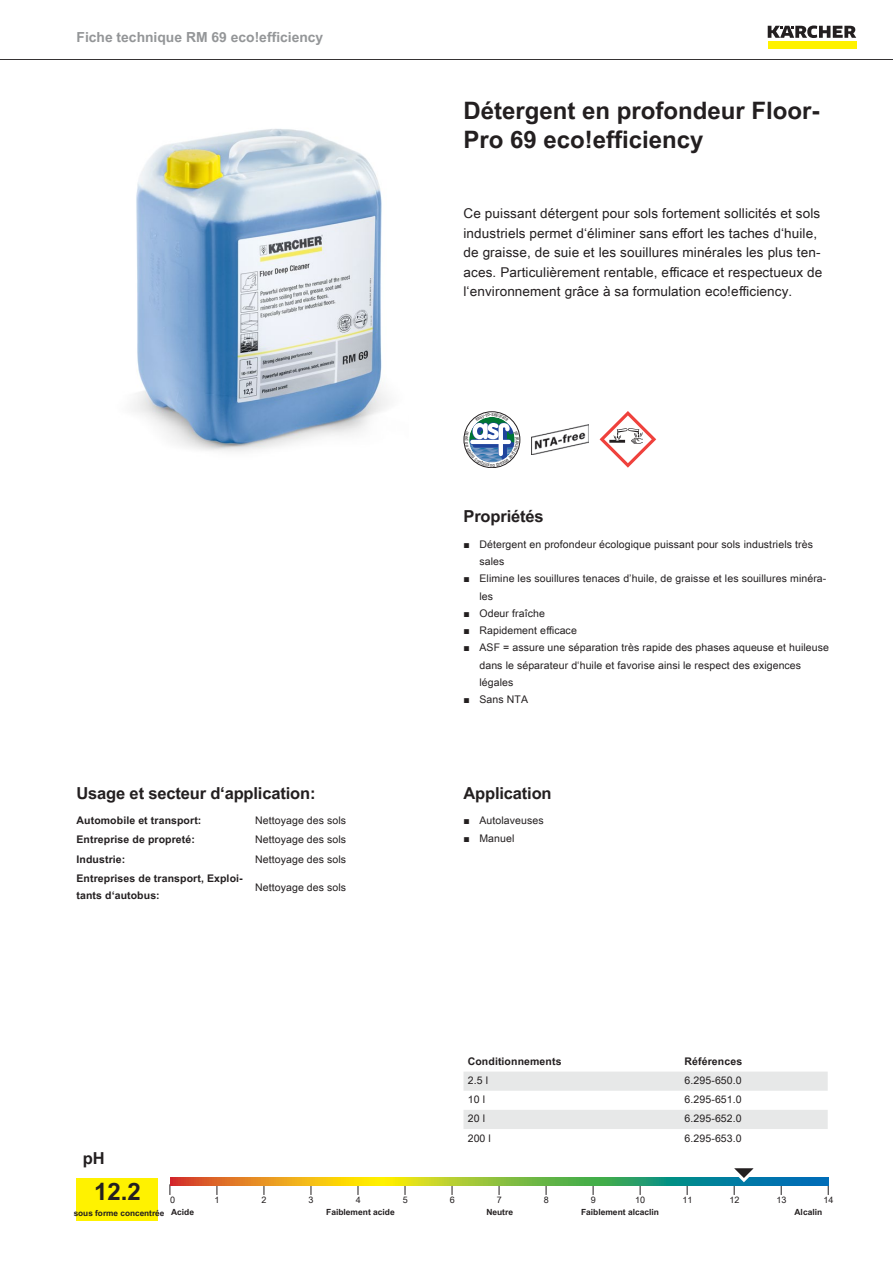
<style>
.page{position:relative;width:893px;height:1263px;background:#fff}
.page>*{position:absolute;margin:0;border:0;box-sizing:border-box;transform-origin:0 0}
.t1{font:700 24px/28.8px "Arial Unicode MS";color:#231f20}
.t2{font:700 16.5px "Arial Unicode MS";letter-spacing:-.01em;color:#231f20}
.t3{font:700 13.8px "Arial Unicode MS";color:#949698}
.t4{font:13.5px/19.5px "Arial Unicode MS";letter-spacing:.01em;color:#231f20}
.t5{font:10.5px/17.2px "Arial Unicode MS";letter-spacing:.01em;color:#231f20}
.t6{font:700 10.5px/17.2px "Arial Unicode MS";letter-spacing:.01em;color:#231f20}
.t7{font:9px "Arial Unicode MS";color:#231f20}
.t8{font:700 8.4px "Arial Unicode MS";color:#231f20}
.t9{font:700 8.25px "Arial Unicode MS";color:#231f20}
.s1{font-family:"Arial"}
.s2{font-size:8.4px}
</style>
<div class="page">
<hr style="left:0;top:59px;width:893px;height:1px;background:#231f20">
<div style="left:768px;top:42px;width:88px;height:7px;background:#fff200"></div>
<svg style="left:768px;top:26px;width:88px;height:12px"></svg>
<img style="left:134px;top:129px;width:254px;height:323px">
<img style="left:531px;top:424px;width:57px;height:30px">
<svg style="left:600px;top:411px;width:56px;height:57px"></svg>
<div style="left:77px;top:1178px;width:81px;height:42px;background:#fff200"></div>
<svg style="left:170px;top:1178px;width:658px;height:8px;background:#8aa446"></svg>
<svg style="left:726px;top:1168px;width:38px;height:27px"></svg>
<svg style="left:463px;top:1072px;width:365px;height:57px"></svg>
<svg style="left:464px;top:412px;width:56px;height:56px"></svg>
<h3 class="t3" style="left:77px;top:27px;width:248px">Fiche technique RM 69 eco!efficiency</h3>
<h2 class="t2" style="left:77px;top:780px;width:240px">Usage et secteur d‘application:</h2>
<p class="t6" style="left:77px;top:812px;width:126px">Automobile et transport:</p>
<p class="t5" style="left:255px;top:811px;width:93px">Nettoyage des sols</p>
<p class="t6" style="left:77px;top:831px;width:120px">Entreprise de propreté:</p>
<p class="t5" style="left:255px;top:831px;width:93px">Nettoyage des sols</p>
<p class="t6" style="left:77px;top:851px;width:50px">Industrie:</p>
<p class="t5" style="left:255px;top:850px;width:93px">Nettoyage des sols</p>
<p class="t6" style="left:77px;top:870px;width:168px">Entreprises de transport, Exploi&shy;tants d‘autobus:</p>
<p class="t5" style="left:255px;top:878px;width:93px">Nettoyage des sols</p>
<h1 class="t1" style="left:463px;top:97px;width:357px">Détergent en profondeur Floor-<br>Pro 69 eco!efficiency</h1>
<p class="t4" style="left:463px;top:203px;width:360px">Ce puissant détergent pour sols fortement sollicités et sols industriels permet d‘éliminer sans effort les taches d‘huile, de graisse, de suie et les souillures minérales les plus ten&shy;aces. Particulièrement rentable, efficace et respectueux de l‘environnement grâce à sa formulation eco!efficiency.</p>
<h2 class="t2" style="left:463px;top:504px;width:82px">Propriétés</h2>
<p class="t5" style="left:479px;top:535px;width:335px;text-indent:-16px"><span class="s1">■</span> Détergent en profondeur écologique puissant pour sols industriels très sales</p>
<p class="t5" style="left:479px;top:570px;width:348px;text-indent:-16px"><span class="s1">■</span> Elimine les souillures tenaces d’huile, de graisse et les souillures minéra&shy;les</p>
<p class="t5" style="left:463px;top:604px;width:83px"><span class="s1">■</span> Odeur fraîche</p>
<p class="t5" style="left:463px;top:622px;width:115px"><span class="s1">■</span> Rapidement efficace</p>
<p class="t5" style="left:479px;top:639px;width:351px;text-indent:-16px"><span class="s1">■</span> ASF = assure une séparation très rapide des phases aqueuse et huileuse dans le séparateur d‘huile et favorise ainsi le respect des exigences légales</p>
<p class="t5" style="left:463px;top:691px;width:66px"><span class="s1">■</span> Sans NTA</p>
<h2 class="t2" style="left:463px;top:780px;width:90px">Application</h2>
<p class="t5" style="left:463px;top:812px;width:82px"><span class="s1">■</span> Autolaveuses</p>
<p class="t5" style="left:463px;top:829px;width:52px"><span class="s1">■</span> Manuel</p>
<p class="t6" style="left:468px;top:1053px;width:95px">Conditionnements</p>
<p class="t6" style="left:685px;top:1053px;width:59px">Références</p>
<p class="t5" style="left:468px;top:1072px;width:22px">2.5 l</p>
<p class="t5" style="left:685px;top:1072px;width:59px">6.295-650.0</p>
<p class="t5" style="left:468px;top:1091px;width:19px">10 l</p>
<p class="t5" style="left:685px;top:1091px;width:59px">6.295-651.0</p>
<p class="t5" style="left:468px;top:1110px;width:19px">20 l</p>
<p class="t5" style="left:685px;top:1110px;width:59px">6.295-652.0</p>
<p class="t5" style="left:468px;top:1129px;width:25px">200 l</p>
<p class="t5" style="left:685px;top:1129px;width:59px">6.295-653.0</p>
<h2 class="t2" style="left:83px;top:1146px;width:23px">pH</h2>
<h1 class="t1" style="left:94px;top:1178px;width:48px">12.2</h1>
<p class="t7" style="left:170px;top:1193px;width:7px">0</p>
<p class="t7" style="left:215px;top:1193px;width:7px">1</p>
<p class="t7" style="left:262px;top:1193px;width:7px">2</p>
<p class="t7" style="left:309px;top:1193px;width:7px">3</p>
<p class="t7" style="left:356px;top:1193px;width:7px">4</p>
<p class="t7" style="left:403px;top:1193px;width:7px">5</p>
<p class="t7" style="left:450px;top:1193px;width:7px">6</p>
<p class="t7" style="left:497px;top:1193px;width:7px">7</p>
<p class="t7" style="left:544px;top:1193px;width:7px">8</p>
<p class="t7" style="left:591px;top:1193px;width:7px">9</p>
<p class="t7" style="left:635px;top:1193px;width:12px">10</p>
<p class="t7" style="left:682px;top:1193px;width:12px">11</p>
<p class="t7" style="left:729px;top:1193px;width:12px">12</p>
<p class="t7" style="left:776px;top:1193px;width:12px">13</p>
<p class="t7" style="left:823px;top:1193px;width:12px">14</p>
<p class="t9" style="left:74px;top:1207px;width:122px">sous forme concentrée <span class="s2">Acide</span></p>
<p class="t8" style="left:326px;top:1206px;width:70px">Faiblement acide</p>
<p class="t8" style="left:486px;top:1206px;width:28px">Neutre</p>
<p class="t8" style="left:581px;top:1206px;width:79px">Faiblement alcaclin</p>
<p class="t8" style="left:794px;top:1206px;width:29px">Alcalin</p>
</div>
